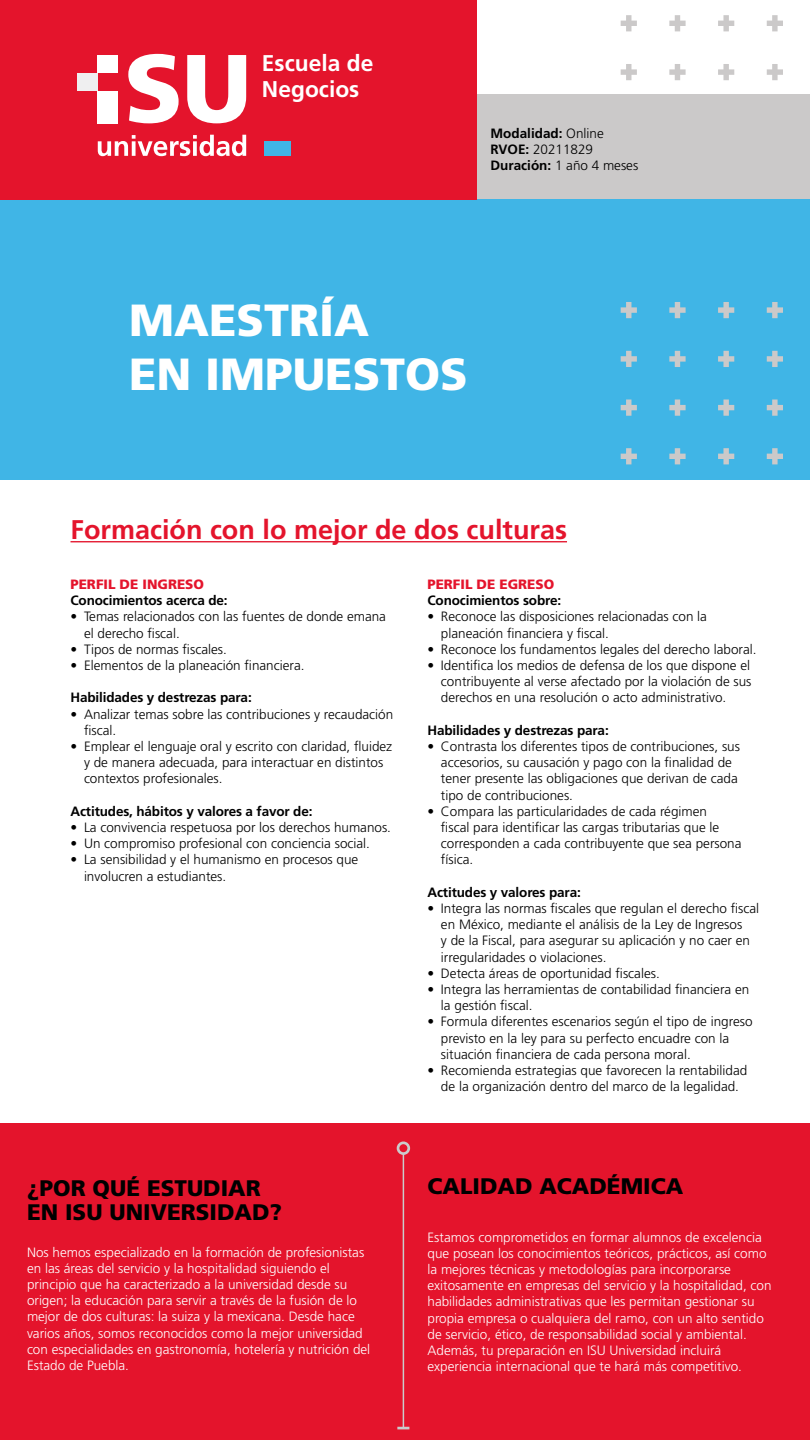
<style>
.page{position:relative;width:810px;height:1440px;background:#fff}
.page>*{position:absolute;margin:0;border:0;box-sizing:border-box;transform-origin:0 0}
.t1{font:900 45px/54px "Frutiger LT Std";color:#fff}
.t2{font:700 27px "Frutiger LT Std";color:#e4142c}
.t3{font:700 22.8px/26.2px "Frutiger LT Std";color:#fff}
.t4{font:900 22.5px/24px "Frutiger LT Std";color:#000}
.t5{font:300 13.5px/16.2px "Frutiger LT Std";color:#000}
.t6{font:300 13.5px/16.2px "Frutiger LT Std";color:#fff}
.t7{font:700 13.5px/16.2px "Frutiger LT Std";letter-spacing:-.01em;color:#000}
.t8{font:900 13.5px "Frutiger LT Std";color:#e4142c}
.s1{font-weight:300}
</style>
<div class="page">
<div style="left:477px;top:94px;width:333px;height:106px;background:#cbc9c9"></div>
<div style="left:0;top:200px;width:810px;height:280px;background:#40b5e6"></div>
<svg style="left:621px;top:302px;width:16px;height:16px"></svg>
<svg style="left:669px;top:302px;width:17px;height:16px"></svg>
<svg style="left:718px;top:302px;width:16px;height:16px"></svg>
<svg style="left:767px;top:302px;width:16px;height:16px"></svg>
<svg style="left:621px;top:448px;width:16px;height:16px"></svg>
<svg style="left:621px;top:400px;width:16px;height:16px"></svg>
<svg style="left:621px;top:351px;width:16px;height:16px"></svg>
<svg style="left:669px;top:448px;width:17px;height:16px"></svg>
<svg style="left:669px;top:400px;width:17px;height:16px"></svg>
<svg style="left:669px;top:351px;width:17px;height:16px"></svg>
<svg style="left:718px;top:448px;width:16px;height:16px"></svg>
<svg style="left:718px;top:400px;width:16px;height:16px"></svg>
<svg style="left:718px;top:351px;width:16px;height:16px"></svg>
<svg style="left:767px;top:448px;width:16px;height:16px"></svg>
<svg style="left:767px;top:400px;width:16px;height:16px"></svg>
<svg style="left:767px;top:351px;width:16px;height:16px"></svg>
<svg style="left:621px;top:15px;width:16px;height:16px"></svg>
<svg style="left:669px;top:15px;width:17px;height:16px"></svg>
<svg style="left:718px;top:15px;width:16px;height:16px"></svg>
<svg style="left:767px;top:15px;width:16px;height:16px"></svg>
<svg style="left:621px;top:64px;width:16px;height:16px"></svg>
<svg style="left:669px;top:64px;width:17px;height:16px"></svg>
<svg style="left:718px;top:64px;width:16px;height:16px"></svg>
<svg style="left:767px;top:64px;width:16px;height:16px"></svg>
<hr style="left:70px;top:541px;width:497px;height:1px;background:#e4142c">
<div style="left:0;top:1124px;width:810px;height:316px;background:#e4142c"></div>
<hr style="left:403px;top:1154px;width:1px;height:274px;background:#cbcbcc">
<div style="left:397px;top:1141px;width:13px;height:14px;border:3px solid #cbcbcc;border-radius:50%"></div>
<svg style="left:397px;top:1427px;width:12px;height:2px"></svg>
<div style="left:0;top:0;width:476px;height:200px;background:#e4142c"></div>
<svg style="left:128px;top:54px;width:51px;height:69px"></svg>
<svg style="left:187px;top:55px;width:59px;height:68px"></svg>
<div style="left:78px;top:73px;width:20px;height:18px;background:#efeff0"></div>
<div style="left:98px;top:55px;width:20px;height:18px;background:#fff"></div>
<div style="left:98px;top:91px;width:20px;height:32px;background:#fff"></div>
<svg style="left:98px;top:135px;width:148px;height:21px"></svg>
<div style="left:264px;top:141px;width:27px;height:15px;background:#40b5e6"></div>
<h3 class="t3" style="left:262px;top:50px;width:113px">Escuela de<br>Negocios</h3>
<p class="t7" style="left:490px;top:125px;width:149px">Modalidad: <span class="s1">Online<br></span>RVOE: <span class="s1">20211829<br></span>Duración: <span class="s1">1 año 4 meses</span></p>
<h1 class="t1" style="left:129px;top:293px;width:340px">MAESTRÍA<br>EN IMPUESTOS</h1>
<h2 class="t2" style="left:70px;top:514px;width:498px">Formación con lo mejor de dos culturas</h2>
<p class="t8" style="left:70px;top:576px;width:135px">PERFIL DE INGRESO</p>
<p class="t7" style="left:70px;top:593px;width:159px">Conocimientos acerca de:</p>
<p class="t5" style="left:84px;top:609px;width:304px;text-indent:-14px">• Temas relacionados con las fuentes de donde emana el derecho fiscal.</p>
<p class="t5" style="left:70px;top:641px;width:158px">• Tipos de normas fiscales.</p>
<p class="t5" style="left:70px;top:657px;width:236px">• Elementos de la planeación financiera.</p>
<p class="t7" style="left:70px;top:690px;width:183px">Habilidades y destrezas para:</p>
<p class="t5" style="left:84px;top:706px;width:311px;text-indent:-14px">• Analizar temas sobre las contribuciones y recaudación fiscal.</p>
<p class="t5" style="left:84px;top:738px;width:310px;text-indent:-14px">• Emplear el lenguaje oral y escrito con claridad, fluidez y de manera adecuada, para interactuar en distintos contextos profesionales.</p>
<p class="t7" style="left:70px;top:803px;width:244px">Actitudes, hábitos y valores a favor de:</p>
<p class="t5" style="left:70px;top:819px;width:322px">• La convivencia respetuosa por los derechos humanos.</p>
<p class="t5" style="left:70px;top:836px;width:301px">• Un compromiso profesional con conciencia social.</p>
<p class="t5" style="left:84px;top:852px;width:276px;text-indent:-14px">• La sensibilidad y el humanismo en procesos que involucren a estudiantes.</p>
<p class="t8" style="left:427px;top:576px;width:128px">PERFIL DE EGRESO</p>
<p class="t7" style="left:427px;top:593px;width:135px">Conocimientos sobre:</p>
<p class="t5" style="left:441px;top:609px;width:268px;text-indent:-14px">• Reconoce las disposiciones relacionadas con la planeación financiera y fiscal.</p>
<p class="t5" style="left:427px;top:641px;width:331px">• Reconoce los fundamentos legales del derecho laboral.</p>
<p class="t5" style="left:441px;top:657px;width:312px;text-align:justify;text-indent:-14px">• Identifica los medios de defensa de los que dispone el contribuyente al verse afectado por la violación de sus derechos en una resolución o acto administrativo.</p>
<p class="t7" style="left:427px;top:722px;width:183px">Habilidades y destrezas para:</p>
<p class="t5" style="left:441px;top:738px;width:301px;text-indent:-14px">• Contrasta los diferentes tipos de contribuciones, sus accesorios, su causación y pago con la finalidad de tener presente las obligaciones que derivan de cada tipo de contribuciones.</p>
<p class="t5" style="left:441px;top:803px;width:302px;text-indent:-14px">• Compara las particularidades de cada régimen<br>fiscal para identificar las cargas tributarias que le corresponden a cada contribuyente que sea persona física.</p>
<p class="t7" style="left:427px;top:884px;width:155px">Actitudes y valores para:</p>
<p class="t5" style="left:441px;top:900px;width:320px;text-indent:-14px">• Integra las normas fiscales que regulan el derecho fiscal en México, mediante el análisis de la Ley de Ingresos<br>y de la Fiscal, para asegurar su aplicación y no caer en irregularidades o violaciones.</p>
<p class="t5" style="left:427px;top:965px;width:234px">• Detecta áreas de oportunidad fiscales.</p>
<p class="t5" style="left:441px;top:981px;width:310px;text-indent:-14px">• Integra las herramientas de contabilidad financiera en la gestión fiscal.</p>
<p class="t5" style="left:441px;top:1014px;width:313px;text-indent:-14px">• Formula diferentes escenarios según el tipo de ingreso previsto en la ley para su perfecto encuadre con la situación financiera de cada persona moral.</p>
<p class="t5" style="left:427px;top:1062px;width:321px;text-align:center">• Recomienda estrategias que favorecen la rentabilidad de la organización dentro del marco de la legalidad.</p>
<h3 class="t4" style="left:27px;top:1176px;width:257px">¿POR QUÉ ESTUDIAR<br>EN ISU UNIVERSIDAD?</h3>
<h3 class="t4" style="left:428px;top:1174px;width:257px">CALIDAD ACADÉMICA</h3>
<p class="t6" style="left:27px;top:1244px;width:345px">Nos hemos especializado en la formación de profesionistas en las áreas del servicio y la hospitalidad siguiendo el principio que ha caracterizado a la universidad desde su origen; la educación para servir a través de la fusión de lo mejor de dos culturas: la suiza y la mexicana. Desde hace varios años, somos reconocidos como la mejor universidad con especialidades en gastronomía, hotelería y nutrición del Estado de Puebla.</p>
<p class="t6" style="left:428px;top:1229px;width:346px">Estamos comprometidos en formar alumnos de excelencia que posean los conocimientos teóricos, prácticos, así como la mejores técnicas y metodologías para incorporarse exitosamente en empresas del servicio y la hospitalidad, con habilidades administrativas que les permitan gestionar su propia empresa o cualquiera del ramo, con un alto sentido de servicio, ético, de responsabilidad social y ambiental.<br>Además, tu preparación en ISU Universidad incluirá experiencia internacional que te hará más competitivo.</p>
</div>
